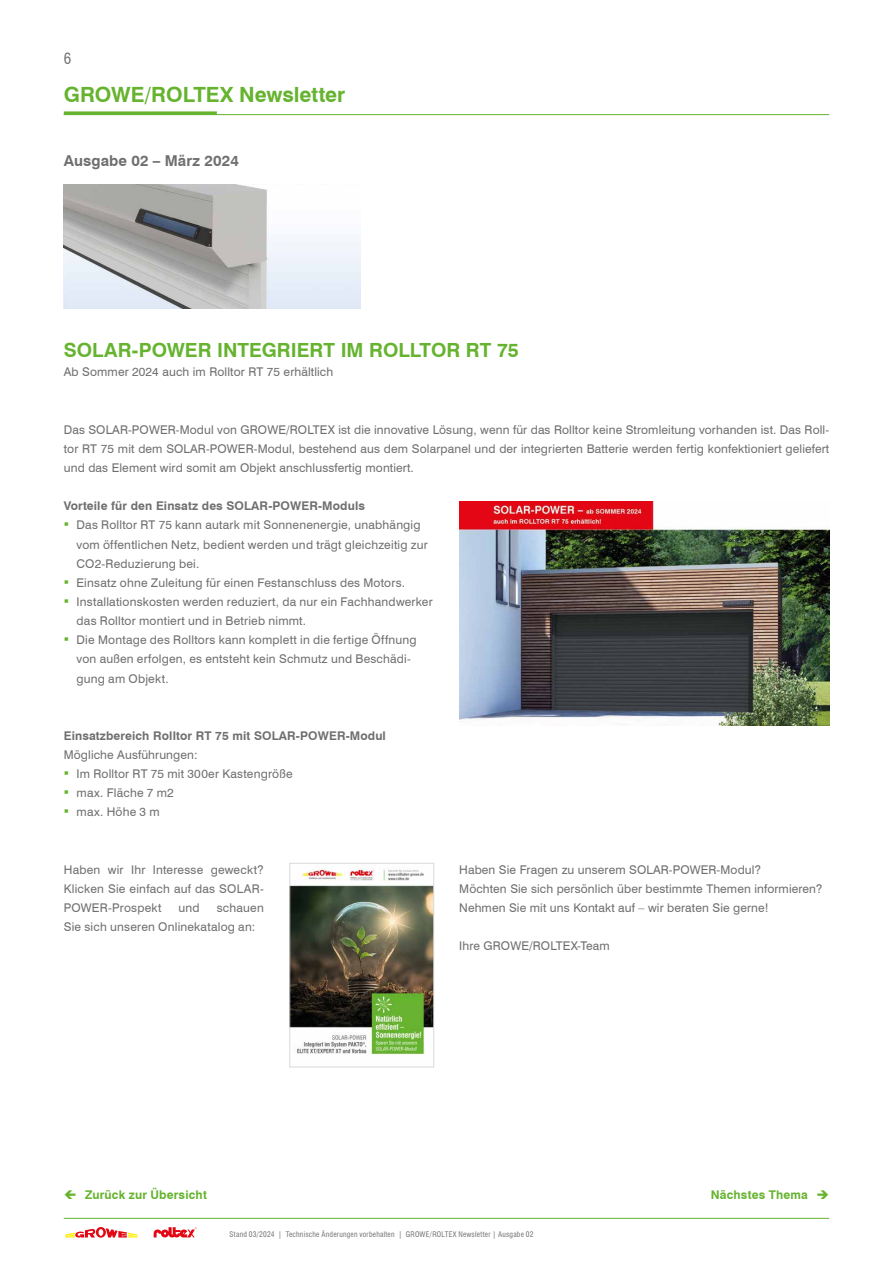
<style>
.page{position:relative;width:893px;height:1263px;background:#fff}
.page>*{position:absolute;margin:0;border:0;box-sizing:border-box;transform-origin:0 0}
.t1{font:700 21px "Swiss 721 BT";color:#65b32e}
.Headline_NL{font:700 19.5px "Swiss 721 BT";color:#65b32e}
.t2{font:700 15px "Swiss 721 BT";letter-spacing:.01em;color:#706f6f}
.t3{font:condensed 15px "Swiss 721 BT";color:#706f6f}
.GRW_05_TXT_Blocksatz_Reg_8pt_LW_10{font:12px/19.2px "Swiss 721 BT";letter-spacing:.015em;color:#706f6f}
.GRW_05a_TXT_Flattersatz{font:12px/19.2px "Swiss 721 BT";letter-spacing:.01em;color:#706f6f}
._04_TXT_Blocksatz_GRAU_8pt{font:12px/19.2px "Swiss 721 BT";letter-spacing:.015em;color:#706f6f;text-align:justify}
.GRW_05_TXT_Blocksatz_Reg_8pt_LW_10-2{font:700 12px "Swiss 721 BT";letter-spacing:.01em;color:#706f6f}
._04_TXT_Blocksatz_GRAU_8pt-2{font:700 12px "Swiss 721 BT";letter-spacing:.015em;color:#65b32e}
.t4{font:condensed 7.5px "Swiss 721 BT";letter-spacing:.03em;color:#706f6f}
.s1{font-family:"Arial";font-size:15px;color:#65b32e}
</style>
<div class="page">
<hr style="left:64px;top:114px;width:765px;height:1px;background:#65b32e">
<svg style="left:64px;top:111px;width:153px;height:3px"></svg>
<hr style="left:64px;top:1218px;width:765px;height:1px;background:#65b32e">
<svg style="left:65px;top:1227px;width:73px;height:11px"></svg>
<svg style="left:154px;top:1227px;width:43px;height:11px"></svg>
<img style="left:64px;top:185px;width:296px;height:124px">
<img style="left:291px;top:866px;width:141px;height:189px">
<div style="left:289px;top:863px;width:145px;height:204px;border:1px solid #dadada"></div>
<img style="left:459px;top:502px;width:370px;height:224px">
<p class="t3" style="left:64px;top:49px;width:9px">6</p>
<h1 class="t1" style="left:64px;top:82px;width:283px">GROWE/ROLTEX Newsletter</h1>
<p class="t2" style="left:64px;top:151px;width:177px">Ausgabe 02 – März 2024</p>
<p class="Headline_NL" style="left:64px;top:338px;width:456px">SOLAR-POWER INTEGRIERT IM ROLLTOR RT 75</p>
<p class="GRW_05_TXT_Blocksatz_Reg_8pt_LW_10" style="left:64px;top:362px;width:271px">Ab Sommer 2024 auch im Rolltor RT 75 erhältlich</p>
<p class="GRW_05_TXT_Blocksatz_Reg_8pt_LW_10" style="left:64px;top:420px;width:767px;text-align:justify">Das SOLAR-POWER-Modul von GROWE/ROLTEX ist die innovative Lösung, wenn für das Rolltor keine Stromleitung vorhanden ist. Das Roll&shy;tor RT 75 mit dem SOLAR-POWER-Modul, bestehend aus dem Solarpanel und der integrierten Batterie werden fertig konfektioniert geliefert und das Element wird somit am Objekt anschlussfertig montiert.</p>
<p class="GRW_05_TXT_Blocksatz_Reg_8pt_LW_10-2" style="left:64px;top:499px;width:303px">Vorteile für den Einsatz des SOLAR-POWER-Moduls</p>
<p class="GRW_05_TXT_Blocksatz_Reg_8pt_LW_10" style="left:77px;top:515px;width:353px;text-indent:-13px"><span class="s1">▪</span> Das Rolltor RT 75 kann autark mit Sonnenenergie, unabhängig vom öffentlichen Netz, bedient werden und trägt gleichzeitig zur<br>CO2-Reduzierung bei.</p>
<p class="GRW_05_TXT_Blocksatz_Reg_8pt_LW_10" style="left:64px;top:573px;width:343px"><span class="s1">▪</span> Einsatz ohne Zuleitung für einen Festanschluss des Motors.</p>
<p class="GRW_05_TXT_Blocksatz_Reg_8pt_LW_10" style="left:77px;top:592px;width:358px;text-indent:-13px"><span class="s1">▪</span> Installationskosten werden reduziert, da nur ein Fachhandwerker das Rolltor montiert und in Betrieb nimmt.</p>
<p class="GRW_05_TXT_Blocksatz_Reg_8pt_LW_10" style="left:77px;top:630px;width:342px;text-indent:-13px"><span class="s1">▪</span> Die Montage des Rolltors kann komplett in die fertige Öffnung von außen erfolgen, es entsteht kein Schmutz und Beschädi&shy;gung am Objekt.</p>
<p class="GRW_05_TXT_Blocksatz_Reg_8pt_LW_10-2" style="left:64px;top:728px;width:324px">Einsatzbereich Rolltor RT 75 mit SOLAR-POWER-Modul</p>
<p class="GRW_05_TXT_Blocksatz_Reg_8pt_LW_10" style="left:64px;top:745px;width:135px">Mögliche Ausführungen:</p>
<p class="GRW_05_TXT_Blocksatz_Reg_8pt_LW_10" style="left:64px;top:764px;width:230px"><span class="s1">▪</span> Im Rolltor RT 75 mit 300er Kastengröße</p>
<p class="GRW_05_TXT_Blocksatz_Reg_8pt_LW_10" style="left:64px;top:783px;width:112px"><span class="s1">▪</span> max. Fläche 7 m2</p>
<p class="GRW_05_TXT_Blocksatz_Reg_8pt_LW_10" style="left:64px;top:802px;width:98px"><span class="s1">▪</span> max. Höhe 3 m</p>
<p class="_04_TXT_Blocksatz_GRAU_8pt" style="left:64px;top:860px;width:202px">Haben wir Ihr Interesse geweckt?<br>Klicken Sie einfach auf das SOLAR-POWER-Prospekt</p>
<p class="_04_TXT_Blocksatz_GRAU_8pt" style="left:64px;top:898px;width:202px;text-indent:153px">schauen<br>Sie sich unseren Onlinekatalog an:</p>
<p class="_04_TXT_Blocksatz_GRAU_8pt" style="left:179px;top:898px;width:23px">und</p>
<p class="GRW_05a_TXT_Flattersatz" style="left:459px;top:860px;width:365px">Haben Sie Fragen zu unserem SOLAR-POWER-Modul?<br>Möchten Sie sich persönlich über bestimmte Themen informieren?<br>Nehmen Sie mit uns Kontakt auf – wir beraten Sie gerne!</p>
<p class="GRW_05a_TXT_Flattersatz" style="left:459px;top:936px;width:152px">Ihre GROWE/ROLTEX-Team</p>
<p class="_04_TXT_Blocksatz_GRAU_8pt-2" style="left:85px;top:1188px;width:123px">Zurück zur Übersicht</p>
<p class="_04_TXT_Blocksatz_GRAU_8pt-2" style="left:711px;top:1188px;width:120px">Nächstes Thema ➔</p>
<p class="t4" style="left:230px;top:1230px;width:305px">Stand 03/2024 | Technische Änderungen vorbehalten | GROWE/ROLTEX Newsletter | Ausgabe 02</p>
</div>
